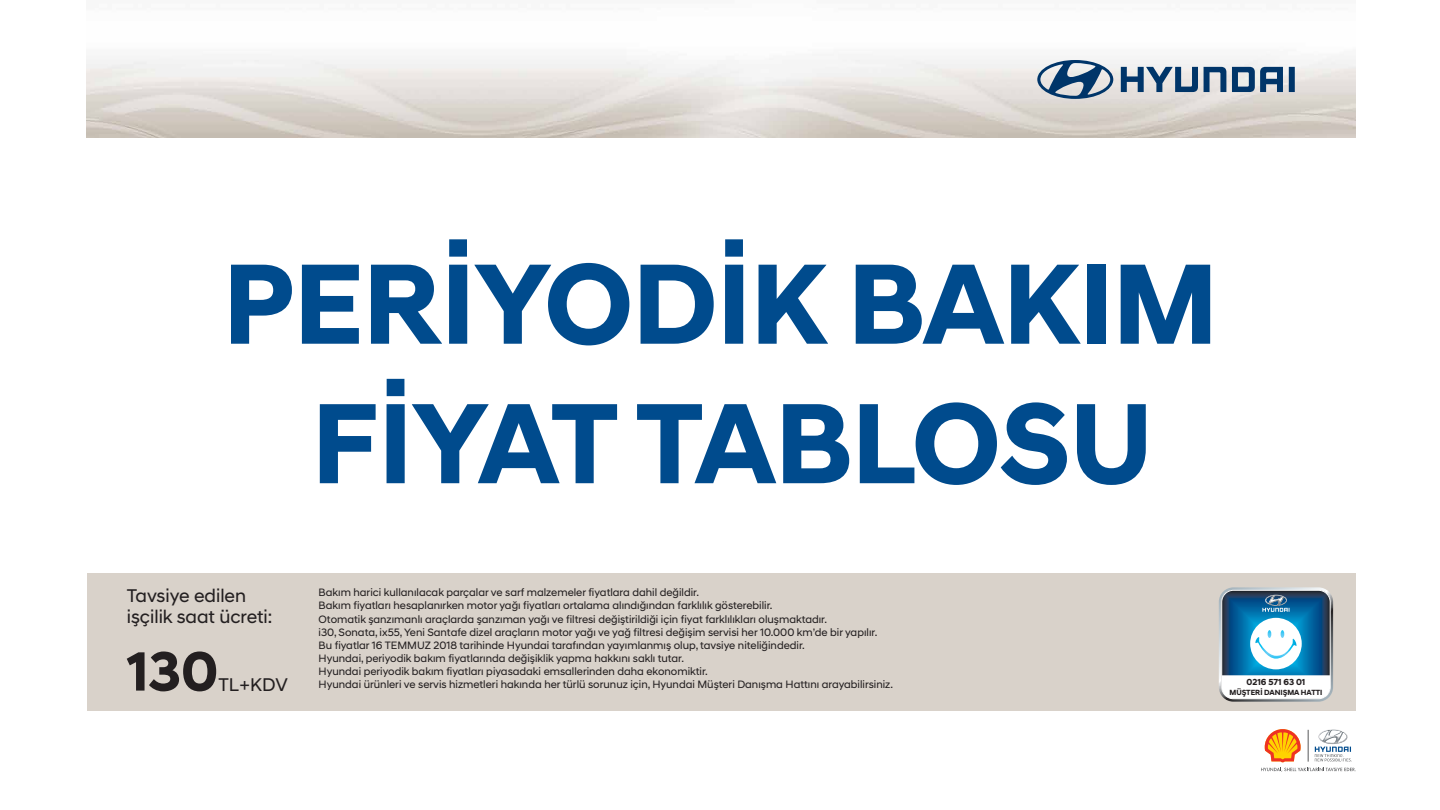
<style>
.page{position:relative;width:1440px;height:810px;background:#fff}
.page>*{position:absolute;margin:0;border:0;box-sizing:border-box;transform-origin:0 0}
.t1{font:700 116.25px/139.5px "Hyundai Sans Head";color:#004b8d;text-align:center}
.t2{font:700 56.25px "Hyundai Sans Head";color:#231f20}
.t3{font:18.75px/21px "Hyundai Sans Head";color:#231f20}
.t4{font:10.95px/13.1px "Hyundai Sans Head";color:#231f20}
.t5{font:700 8.93px "Hyundai Sans Head";color:#231f20}
.t6{font:700 7.65px "Hyundai Sans Head";color:#231f20}
</style>
<div class="page">
<div style="left:87px;top:573px;width:1269px;height:138px;background:#d9d2ca"></div>
<svg style="left:1219px;top:587px;width:114px;height:115px;background:#75a2bd"></svg>
<svg style="left:1261px;top:729px;width:95px;height:43px"></svg>
<svg style="left:1121px;top:67px;width:174px;height:25px;background:#6f89a3"></svg>
<svg style="left:1037px;top:60px;width:76px;height:39px;background:#859aaf"></svg>
<h1 class="t1" style="left:223px;top:235px;width:996px">PERİYODİK BAKIM<br>FİYAT TABLOSU</h1>
<h3 class="t3" style="left:127px;top:585px;width:147px">Tavsiye edilen işçilik saat ücreti:</h3>
<h2 class="t2" style="left:127px;top:638px;width:93px">130</h2>
<h3 class="t3" style="left:218px;top:674px;width:71px">TL+KDV</h3>
<p class="t4" style="left:319px;top:586px;width:576px">Bakım harici kullanılacak parçalar ve sarf malzemeler fiyatlara dahil değildir.<br>Bakım fiyatları hesaplanırken motor yağı fiyatları ortalama alındığından farklılık gösterebilir.<br>Otomatik şanzımanlı araçlarda şanzıman yağı ve filtresi değiştirildiği için fiyat farklılıkları oluşmaktadır.<br>i30, Sonata, ix55, Yeni Santafe dizel araçların motor yağı ve yağ filtresi değişim servisi her 10.000 km’de bir yapılır.<br>Bu fiyatlar 16 TEMMUZ 2018 tarihinde Hyundai tarafından yayımlanmış olup, tavsiye niteliğindedir.<br>Hyundai, periyodik bakım fiyatlarında değişiklik yapma hakkını saklı tutar.<br>Hyundai periyodik bakım fiyatları piyasadaki emsallerinden daha ekonomiktir.<br>Hyundai ürünleri ve servis hizmetleri hakında her türlü sorunuz için, Hyundai Müşteri Danışma Hattını arayabilirsiniz.</p>
<p class="t5" style="left:1247px;top:677px;width:60px">0216 571 63 01</p>
<p class="t6" style="left:1229px;top:687px;width:95px">MÜŞTERİ DANIŞMA HATTI</p>
</div>
